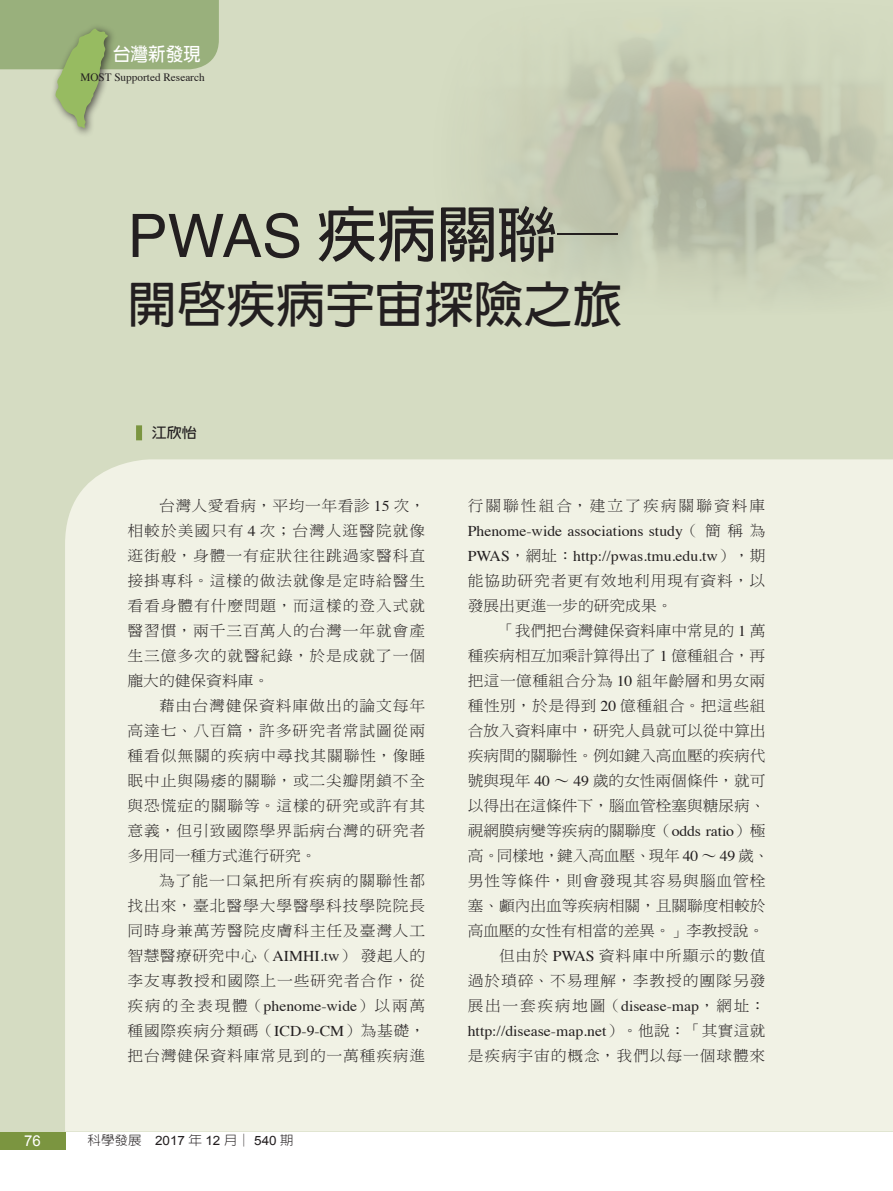
<style>
.page{position:relative;width:893px;height:1191px;background:#fff}
.page>*{position:absolute;margin:0;border:0;box-sizing:border-box;transform-origin:0 0}
.t1{font:700 60px "AR New Hei B5";color:#231f20}
.t2{font:700 49.5px "AR New Hei B5";color:#231f20}
.t3{font:700 18.6px "AR New Hei B5";color:#fff;scale:.95 1}
.t4{font:15px/25px "DF Ming Std W3";letter-spacing:.045em;color:#231f20;text-align:justify;scale:1.05 1}
.t5{font:15px "DF Ming Std W3";letter-spacing:-.005em;color:#231f20;scale:1.05 1}
.t6{font:15px/25px "Times";color:#231f20;scale:1.05 1}
.t7{font:15px "DF Ming Std W3";letter-spacing:-.01em;color:#231f20;scale:1.05 1}
.t8{font:15px "DF Ming Std W3";letter-spacing:.105em;color:#231f20;scale:1.05 1}
.t9{font:15px "DF Ming Std W3";letter-spacing:.025em;color:#231f20;scale:1.05 1}
.t10{font:15px "DF Ming Std W3";letter-spacing:.125em;color:#231f20;scale:1.05 1}
.t11{font:15px "DF Ming Std W3";letter-spacing:.065em;color:#231f20;scale:1.05 1}
.t12{font:15px "Arial";color:#fff}
.t13{font:700 14.25px "AR New Hei B5";color:#231f20;scale:1.05 1}
.t14{font:12.9px "Arial";color:#231f20;scale:1.05 1}
.t15{font:11.25px "Times";color:#231f20}
.s1{font-family:"Helvetica";font-weight:400}
.s2{font-family:"Times"}
.s3{font-family:"AR New Hei B5";font-weight:300}
.s4{font-family:"DF Ming Std W3"}
</style>
<div class="page">
<div style="left:0;top:1131px;width:65px;height:18px;background:#7b9540"></div>
<div style="left:0;top:0;width:893px;height:1131px;background:#d5dcc2"></div>
<div style="left:50px;top:23px;width:67px;height:115px;background:#231f20;opacity:.75"></div>
<svg style="left:0;top:0;width:219px;height:128px"></svg>
<div style="left:65px;top:459px;width:828px;height:672px;background:#f1f2e5"></div>
<div style="left:136px;top:425px;width:6px;height:15px;background:#7b9540"></div>
<p class="t3" style="left:113px;top:45px;width:94px">台灣新發現</p>
<p class="t15" style="left:81px;top:67px;width:126px">MOST Supported Research</p>
<h1 class="t1" style="left:128px;top:204px;width:491px"><span class="s1">PWAS</span> 疾病關聯─</h1>
<h2 class="t2" style="left:128px;top:279px;width:496px">開啟疾病宇宙探險之旅</h2>
<p class="t13" style="left:152px;top:426px;width:44px">江欣怡</p>
<p class="t4" style="left:128px;top:493px;width:285px;text-indent:31px">台灣人愛看病，平均一年看診 <span class="s2">15</span> 次，相較於美國只有 <span class="s2">4</span> 次；台灣人逛醫院就像逛街般，身體一有症狀往往跳過家醫科直接掛專科。這樣的做法就像是定時給醫生看看身體有什麼問題，而這樣的登入式就醫習慣，兩千三百萬人的台灣一年就會產生三億多次的就醫紀錄，於是成就了一個龐大的健保資料庫。</p>
<p class="t4" style="left:128px;top:693px;width:285px;text-indent:31px">藉由台灣健保資料庫做出的論文每年高達七、八百篇，許多研究者常試圖從兩種看似無關的疾病中尋找其關聯性，像睡眠中止與陽痿的關聯，或二尖瓣閉鎖不全與恐慌症的關聯等。這樣的研究或許有其意義，但引致國際學界詬病台灣的研究者多用同一種方式進行研究。</p>
<p class="t4" style="left:128px;top:867px;width:285px;text-indent:31px">為了能一口氣把所有疾病的關聯性都找出來，臺北醫學大學醫學科技學院院長同時身兼萬芳醫院皮膚科主任及臺灣人工智慧醫療研究中心（<span class="s2">AIMHI.tw</span>）發起人的李友專教授和國際上一些研究者合作，從疾病的全表現體（<span class="s2">phenome-wide</span>）以兩萬種國際疾病分類碼（<span class="s2">ICD-9-CM</span>）為基礎，把台灣健保資料庫常見到的一萬種疾病進</p>
<p class="t12" style="left:24px;top:1131px;width:18px">76</p>
<p class="t14" style="left:88px;top:1132px;width:198px"><span class="s3">科學發展</span> 2017 <span class="s3">年</span> 12 <span class="s3">月│</span> 540 <span class="s3">期</span></p>
<p class="t10" style="left:468px;top:497px;width:285px">行關聯性組合，建立了疾病關聯資料庫</p>
<p class="t6" style="left:468px;top:517px;width:285px">Phenome-wide associations study<span class="s4">（簡稱為<br></span>PWAS<span class="s4">，網址：</span>http://pwas.tmu.edu.tw<span class="s4">），期</span></p>
<p class="t4" style="left:468px;top:568px;width:285px">能協助研究者更有效地利用現有資料，以發展出更進一步的研究成果。</p>
<p class="t5" style="left:499px;top:622px;width:255px">「我們把台灣健保資料庫中常見的 <span class="s2">1</span> 萬</p>
<p class="t5" style="left:468px;top:647px;width:285px">種疾病相互加乘計算得出了 <span class="s2">1</span> 億種組合，再</p>
<p class="t9" style="left:468px;top:672px;width:285px">把這一億種組合分為 <span class="s2">10</span> 組年齡層和男女兩</p>
<p class="t4" style="left:468px;top:693px;width:285px">種性別，於是得到 <span class="s2">20</span> 億種組合。把這些組</p>
<p class="t5" style="left:468px;top:722px;width:285px">合放入資料庫中，研究人員就可以從中算出</p>
<p class="t5" style="left:468px;top:747px;width:285px">疾病間的關聯性。例如鍵入高血壓的疾病代</p>
<p class="t5" style="left:468px;top:772px;width:285px">號與現年 <span class="s2">40</span> ∼ <span class="s2">49</span> 歲的女性兩個條件，就可</p>
<p class="t5" style="left:468px;top:797px;width:285px">以得出在這條件下，腦血管栓塞與糖尿病、</p>
<p class="t5" style="left:468px;top:822px;width:285px">視網膜病變等疾病的關聯度（<span class="s2">odds ratio</span>）極</p>
<p class="t7" style="left:468px;top:847px;width:289px">高。同樣地，鍵入高血壓、現年 <span class="s2">40</span> ∼ <span class="s2">49</span> 歲、</p>
<p class="t4" style="left:468px;top:867px;width:285px">男性等條件，則會發現其容易與腦血管栓</p>
<p class="t5" style="left:468px;top:897px;width:285px">塞、顱內出血等疾病相關，且關聯度相較於</p>
<p class="t7" style="left:468px;top:922px;width:284px">高血壓的女性有相當的差異。」李教授說。</p>
<p class="t11" style="left:499px;top:947px;width:255px">但由於 <span class="s2">PWAS</span> 資料庫中所顯示的數值</p>
<p class="t4" style="left:468px;top:967px;width:285px">過於瑣碎、不易理解，李教授的團隊另發</p>
<p class="t8" style="left:468px;top:997px;width:285px">展出一套疾病地圖（<span class="s2">disease-map</span>，網址：</p>
<p class="t6" style="left:468px;top:1017px;width:285px">http://disease-map.net<span class="s4">）。他說：「其實這就</span></p>
<p class="t4" style="left:468px;top:1042px;width:285px">是疾病宇宙的概念，我們以每一個球體來</p>
</div>
